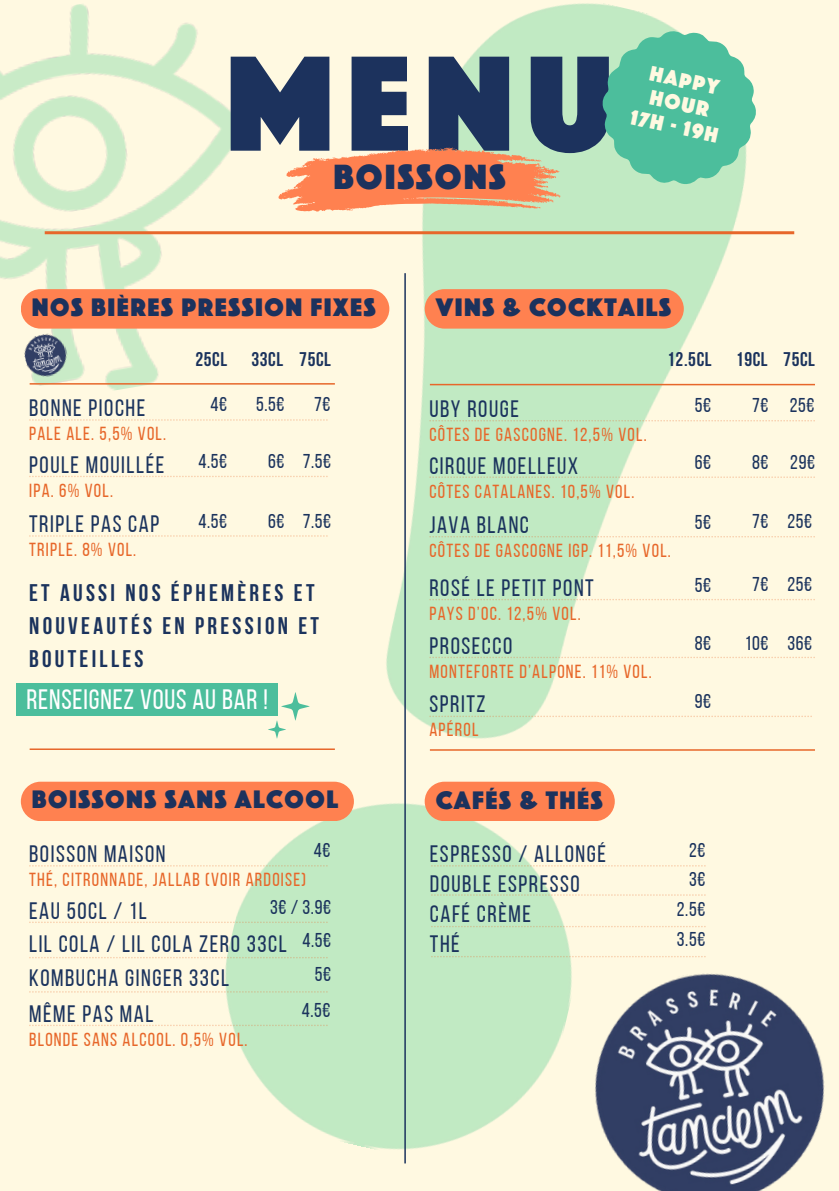
<style>
.page{position:relative;width:839px;height:1191px;background:#fff}
.page>*{position:absolute;margin:0;border:0;box-sizing:border-box;transform-origin:0 0}
.t1{font:141px "Phosphate Solid";color:#1c325d}
.t2{font:36.2px "Phosphate Solid";letter-spacing:.06em;color:#1c325d}
.t3{font:28px "Bebas Neue";letter-spacing:.03em;color:#fff}
.t4{font:26.2px "Phosphate Solid";letter-spacing:.06em;color:#1c325d}
.t5{font:700 24px/33px "Bebas Neue";letter-spacing:.135em;color:#1b335d}
.t6{font:23.8px/30px "Bebas Neue";letter-spacing:.065em;color:#1b335d}
.t7{font:21.8px/23.4px "Phosphate Solid";color:#fff9e1;text-align:center}
.t8{font:20px "Bebas Neue";letter-spacing:.03em;color:#1b335d}
.t9{font:700 19.8px "Bebas Neue";letter-spacing:.03em;color:#1b335d}
.t10{font:18.8px "Bebas Neue";letter-spacing:.065em;color:#e7672a}
</style>
<div class="page">
<div style="left:0;top:0;width:838px;height:1190px;background:#fff9e1"></div>
<img style="left:192px;top:3px;width:599px;height:1161px">
<img style="left:0;top:3px;width:283px;height:416px">
<hr style="left:45px;top:231px;width:749px;height:3px;background:#e7672a">
<svg style="left:278px;top:147px;width:282px;height:65px;background:#f5a378"></svg>
<div style="left:21px;top:289px;width:368px;height:40px;background:#ff8150;border-radius:20px"></div>
<div style="left:424px;top:289px;width:259px;height:40px;background:#ff8150;border-radius:20px"></div>
<div style="left:21px;top:782px;width:333px;height:39px;background:#ff8150;border-radius:20px"></div>
<svg style="left:585px;top:15px;width:186px;height:189px"></svg>
<hr style="left:30px;top:383px;width:305px;height:2px;background:#e7672a">
<hr style="left:30px;top:748px;width:305px;height:2px;background:#e7672a">
<svg style="left:268px;top:692px;width:41px;height:47px"></svg>
<svg style="left:29px;top:419px;width:298px;height:2px"></svg>
<svg style="left:29px;top:865px;width:298px;height:2px"></svg>
<div style="left:424px;top:782px;width:190px;height:39px;background:#ff8150;border-radius:20px"></div>
<svg style="left:431px;top:865px;width:274px;height:2px"></svg>
<svg style="left:431px;top:894px;width:274px;height:2px"></svg>
<svg style="left:431px;top:926px;width:274px;height:1px"></svg>
<svg style="left:431px;top:956px;width:140px;height:1px"></svg>
<svg style="left:29px;top:1025px;width:298px;height:1px"></svg>
<svg style="left:29px;top:476px;width:298px;height:1px"></svg>
<svg style="left:29px;top:922px;width:298px;height:1px"></svg>
<svg style="left:429px;top:716px;width:382px;height:1px"></svg>
<svg style="left:29px;top:535px;width:298px;height:2px"></svg>
<hr style="left:430px;top:384px;width:385px;height:1px;background:#e7672a">
<hr style="left:430px;top:749px;width:385px;height:2px;background:#e7672a">
<svg style="left:429px;top:420px;width:385px;height:1px"></svg>
<svg style="left:429px;top:476px;width:385px;height:2px"></svg>
<svg style="left:429px;top:536px;width:385px;height:1px"></svg>
<svg style="left:429px;top:599px;width:385px;height:1px"></svg>
<svg style="left:429px;top:657px;width:385px;height:1px"></svg>
<svg style="left:29px;top:957px;width:298px;height:1px"></svg>
<svg style="left:29px;top:991px;width:298px;height:2px"></svg>
<hr style="left:404px;top:273px;width:2px;height:890px;background:#1b335d">
<img style="left:571px;top:949px;width:267px;height:242px">
<img style="left:21px;top:330px;width:50px;height:51px">
<div style="left:16px;top:683px;width:262px;height:33px;background:#4cbe9c"></div>
<p class="t1" style="left:225px;top:20px;width:389px">MENU</p>
<p class="t2" style="left:333px;top:156px;width:173px">BOISSONS</p>
<p class="t7" style="left:643px;top:60px;width:90px;rotate:12deg">HAPPY<br>HOUR<br>17H - 19H</p>
<p class="t4" style="left:32px;top:292px;width:345px">NOS BIÈRES PRESSION FIXES</p>
<h1 class="t4" style="left:435px;top:292px;width:237px">VINS &amp; COCKTAILS</h1>
<h2 class="t6" style="left:29px;top:395px;width:118px">BONNE PIOCHE</h2>
<p class="t10" style="left:29px;top:426px;width:138px">PALE ALE. 5,5% VOL.</p>
<p class="t6" style="left:29px;top:452px;width:137px">POULE MOUILLÉE</p>
<p class="t10" style="left:29px;top:483px;width:85px">IPA. 6% VOL.</p>
<p class="t6" style="left:29px;top:511px;width:132px">TRIPLE PAS CAP</p>
<p class="t10" style="left:29px;top:542px;width:109px">TRIPLE. 8% VOL.</p>
<p class="t9" style="left:195px;top:351px;width:33px">25CL</p>
<p class="t8" style="left:210px;top:396px;width:18px">4€</p>
<p class="t9" style="left:251px;top:351px;width:33px">33CL</p>
<p class="t9" style="left:299px;top:351px;width:33px">75CL</p>
<p class="t8" style="left:256px;top:396px;width:30px">5.5€</p>
<p class="t8" style="left:314px;top:396px;width:18px">7€</p>
<h3 class="t8" style="left:198px;top:453px;width:30px">4.5€</h3>
<p class="t8" style="left:268px;top:453px;width:18px">6€</p>
<p class="t8" style="left:303px;top:453px;width:30px">7.5€</p>
<h6 class="t8" style="left:198px;top:513px;width:30px">4.5€</h6>
<p class="t8" style="left:268px;top:513px;width:18px">6€</p>
<p class="t8" style="left:303px;top:513px;width:30px">7.5€</p>
<p class="t5" style="left:29px;top:578px;width:291px">ET AUSSI NOS ÉPHEMÈRES ET<br>NOUVEAUTÉS EN PRESSION ET<br>BOUTEILLES</p>
<p class="t3" style="left:26px;top:688px;width:243px">RENSEIGNEZ VOUS AU BAR !</p>
<p class="t4" style="left:32px;top:784px;width:307px">BOISSONS SANS ALCOOL</p>
<p class="t6" style="left:29px;top:841px;width:138px">BOISSON MAISON</p>
<p class="t10" style="left:29px;top:872px;width:278px">THÉ, CITRONNADE, JALLAB (VOIR ARDOISE)</p>
<p class="t8" style="left:314px;top:842px;width:18px">4€</p>
<p class="t6" style="left:29px;top:898px;width:119px">EAU 50CL / 1L</p>
<p class="t8" style="left:270px;top:899px;width:62px">3€ / 3.9€</p>
<p class="t6" style="left:29px;top:931px;width:259px">LIL COLA / LIL COLA ZERO 33CL</p>
<p class="t6" style="left:29px;top:965px;width:201px">KOMBUCHA GINGER 33CL</p>
<p class="t6" style="left:29px;top:1001px;width:126px">MÊME PAS MAL</p>
<p class="t10" style="left:29px;top:1032px;width:220px">BLONDE SANS ALCOOL. 0,5% VOL.</p>
<p class="t8" style="left:302px;top:932px;width:30px">4.5€</p>
<h6 class="t8" style="left:315px;top:966px;width:18px">5€</h6>
<p class="t8" style="left:302px;top:1002px;width:30px">4.5€</p>
<h3 class="t9" style="left:667px;top:351px;width:46px">12.5CL</h3>
<h5 class="t9" style="left:736px;top:351px;width:33px">19CL</h5>
<p class="t9" style="left:783px;top:351px;width:33px">75CL</p>
<p class="t6" style="left:429px;top:396px;width:91px">UBY ROUGE</p>
<p class="t10" style="left:429px;top:427px;width:219px">CÔTES DE GASCOGNE. 12,5% VOL.</p>
<p class="t6" style="left:429px;top:453px;width:150px">CIRQUE MOELLEUX</p>
<p class="t10" style="left:429px;top:484px;width:206px">CÔTES CATALANES. 10,5% VOL.</p>
<p class="t6" style="left:429px;top:512px;width:101px">JAVA BLANC</p>
<p class="t10" style="left:429px;top:543px;width:243px">CÔTES DE GASCOGNE IGP. 11,5% VOL.</p>
<p class="t6" style="left:429px;top:575px;width:166px">ROSÉ LE PETIT PONT</p>
<p class="t10" style="left:429px;top:606px;width:153px">PAYS D’OC. 12,5% VOL.</p>
<p class="t6" style="left:429px;top:633px;width:84px">PROSECCO</p>
<p class="t10" style="left:429px;top:664px;width:224px">MONTEFORTE D’ALPONE. 11% VOL.</p>
<h3 class="t6" style="left:429px;top:691px;width:58px">SPRITZ</h3>
<h3 class="t10" style="left:429px;top:722px;width:51px">APÉROL</h3>
<p class="t8" style="left:694px;top:397px;width:18px">5€</p>
<p class="t8" style="left:694px;top:454px;width:18px">6€</p>
<p class="t8" style="left:694px;top:514px;width:18px">5€</p>
<p class="t8" style="left:694px;top:577px;width:18px">5€</p>
<p class="t8" style="left:694px;top:635px;width:18px">8€</p>
<p class="t8" style="left:694px;top:693px;width:18px">9€</p>
<p class="t4" style="left:435px;top:784px;width:169px">CAFÉS &amp; THÉS</p>
<p class="t6" style="left:430px;top:841px;width:177px">ESPRESSO / ALLONGÉ<br>DOUBLE ESPRESSO<br>CAFÉ CRÈME<br>THÉ</p>
<p class="t8" style="left:689px;top:842px;width:18px">2€</p>
<p class="t8" style="left:689px;top:871px;width:18px">3€</p>
<p class="t8" style="left:677px;top:901px;width:30px">2.5€</p>
<p class="t8" style="left:677px;top:931px;width:30px">3.5€</p>
<p class="t8" style="left:752px;top:397px;width:18px">7€</p>
<p class="t8" style="left:789px;top:397px;width:26px">25€</p>
<p class="t8" style="left:752px;top:454px;width:18px">8€</p>
<p class="t8" style="left:790px;top:454px;width:26px">29€</p>
<h6 class="t8" style="left:752px;top:513px;width:18px">7€</h6>
<p class="t8" style="left:787px;top:513px;width:26px">25€</p>
<p class="t8" style="left:752px;top:576px;width:18px">7€</p>
<p class="t8" style="left:787px;top:576px;width:26px">25€</p>
<p class="t8" style="left:744px;top:635px;width:25px">10€</p>
<p class="t8" style="left:787px;top:635px;width:26px">36€</p>
</div>
